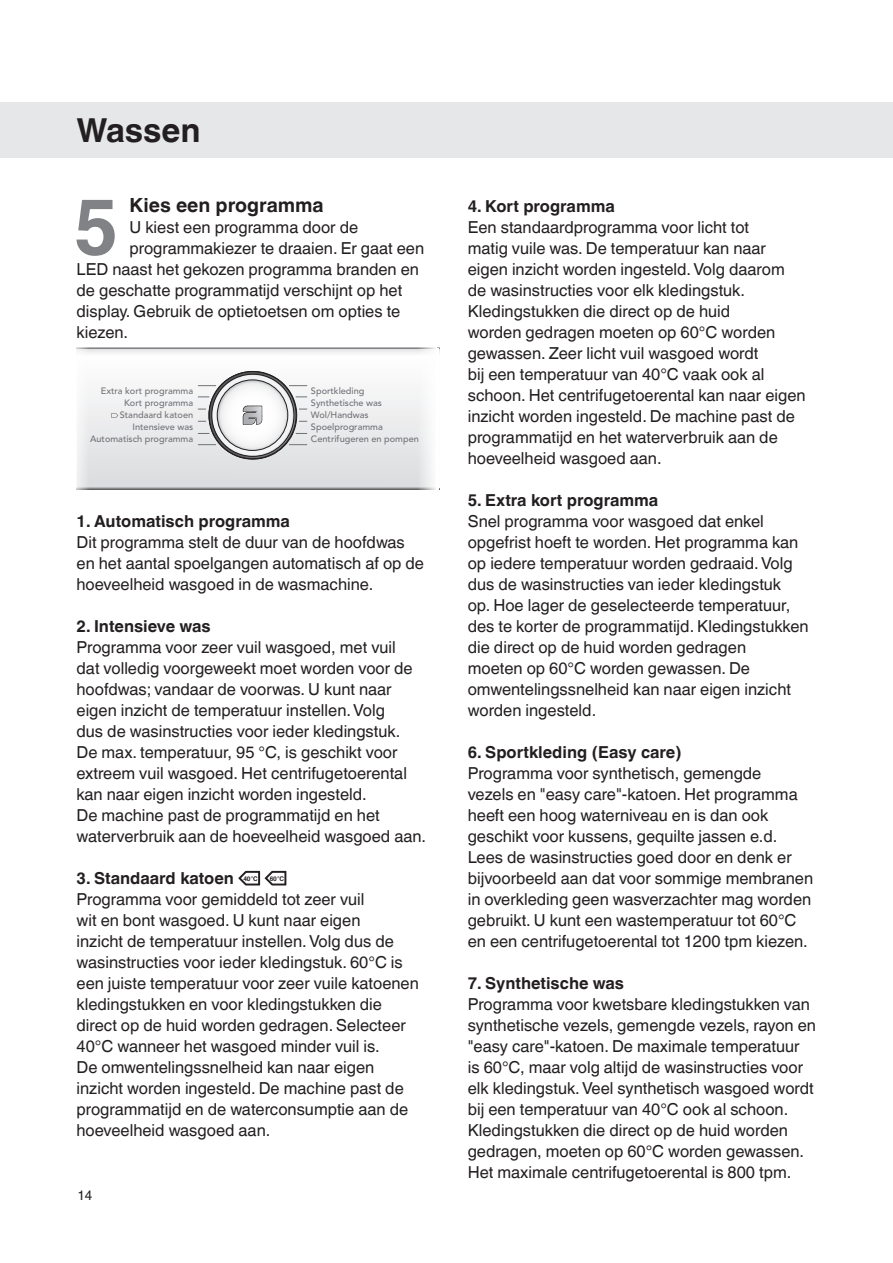
<style>
.page{position:relative;width:893px;height:1263px;background:#fff}
.page>*{position:absolute;margin:0;border:0;box-sizing:border-box;transform-origin:0 0}
.naslov_2{font:700 78px "Helvetica Linotype";color:#808285}
.naslov_1-1{font:700 33px "Helvetica Linotype";color:#231f20}
.naslov_2-2{font:700 19.5px "Helvetica Linotype";color:#231f20}
.tekst{font:16.5px/21px "Helvetica Linotype";color:#231f20}
.naslov_3{font:700 16.5px "Helvetica Linotype";color:#231f20}
.t1{font:13.5px "Helvetica Linotype";color:#231f20}
.t2{font:500 9.15px/12px "Avenir";color:#717276}
.t3{font:700 6.45px "Helvetica Linotype";color:#231f20}
</style>
<div class="page">
<div style="left:0;top:102px;width:893px;height:55px;background:#e6e7e9"></div>
<svg style="left:89px;top:385px;width:328px;height:101px"></svg>
<svg style="left:89px;top:486px;width:328px;height:2px"></svg>
<div style="left:77px;top:348px;width:362px;height:7px;background:#ededee"></div>
<svg style="left:89px;top:348px;width:328px;height:1px"></svg>
<svg style="left:77px;top:488px;width:359px;height:2px"></svg>
<svg style="left:198px;top:370px;width:109px;height:96px"></svg>
<hr style="left:437px;top:348px;width:2px;height:141px;background:#fff">
<div style="left:417px;top:348px;width:20px;height:141px;background:linear-gradient(to right,#ecedee,#fdfdfd)"></div>
<svg style="left:77px;top:348px;width:12px;height:141px"></svg>
<svg style="left:111px;top:413px;width:7px;height:5px"></svg>
<svg style="left:238px;top:871px;width:48px;height:14px"></svg>
<p class="naslov_1-1" style="left:77px;top:111px;width:126px">Wassen</p>
<p class="naslov_2" style="left:74px;top:182px;width:46px">5</p>
<p class="naslov_2-2" style="left:130px;top:194px;width:196px">Kies een programma</p>
<p class="tekst" style="left:130px;top:217px;width:230px">U kiest een programma door de</p>
<p class="tekst" style="left:130px;top:238px;width:296px">programmakiezer te draaien. Er gaat een</p>
<p class="tekst" style="left:77px;top:259px;width:344px">LED naast het gekozen programma branden en</p>
<p class="tekst" style="left:77px;top:280px;width:327px">de geschatte programmatijd verschijnt op het</p>
<p class="tekst" style="left:77px;top:301px;width:325px">display. Gebruik de optietoetsen om opties te</p>
<p class="tekst" style="left:77px;top:322px;width:53px">kiezen.</p>
<p class="t2" style="left:101px;top:385px;width:94px">Extra kort programma</p>
<p class="t2" style="left:311px;top:385px;width:109px">Sportkleding<br>Synthetische was<br>Wol/Handwas<br>Spoelprogramma<br>Centrifugeren en pompen</p>
<p class="t2" style="left:124px;top:397px;width:71px">Kort programma</p>
<p class="t2" style="left:120px;top:409px;width:75px">Standaard katoen</p>
<p class="t2" style="left:133px;top:421px;width:62px">Intensieve was</p>
<p class="t2" style="left:90px;top:433px;width:105px">Automatisch programma</p>
<p class="naslov_3" style="left:77px;top:512px;width:215px">1. Automatisch programma</p>
<p class="tekst" style="left:77px;top:532px;width:349px">Dit programma stelt de duur van de hoofdwas en het aantal spoelgangen automatisch af op de hoeveelheid wasgoed in de wasmachine.</p>
<p class="naslov_3" style="left:77px;top:617px;width:136px">2. Intensieve was</p>
<p class="tekst" style="left:77px;top:637px;width:351px">Programma voor zeer vuil wasgoed, met vuil<br>dat volledig voorgeweekt moet worden voor de hoofdwas; vandaar de voorwas. U kunt naar eigen inzicht de temperatuur instellen. Volg<br>dus de wasinstructies voor ieder kledingstuk.<br>De max. temperatuur, 95 °C, is geschikt voor extreem vuil wasgoed. Het centrifugetoerental kan naar eigen inzicht worden ingesteld.<br>De machine past de programmatijd en het waterverbruik aan de hoeveelheid wasgoed aan.</p>
<p class="naslov_3" style="left:77px;top:869px;width:159px">3. Standaard katoen</p>
<p class="t3" style="left:243px;top:874px;width:16px">40°C</p>
<p class="t3" style="left:270px;top:874px;width:16px">60°C</p>
<p class="tekst" style="left:77px;top:889px;width:344px">Programma voor gemiddeld tot zeer vuil<br>wit en bont wasgoed. U kunt naar eigen<br>inzicht de temperatuur instellen. Volg dus de wasinstructies voor ieder kledingstuk. 60°C is een juiste temperatuur voor zeer vuile katoenen kledingstukken en voor kledingstukken die direct op de huid worden gedragen. Selecteer 40°C wanneer het wasgoed minder vuil is.<br>De omwentelingssnelheid kan naar eigen inzicht worden ingesteld. De machine past de programmatijd en de waterconsumptie aan de hoeveelheid wasgoed aan.</p>
<p class="t1" style="left:77px;top:1188px;width:17px">14</p>
<p class="naslov_3" style="left:468px;top:197px;width:149px">4. Kort programma</p>
<p class="tekst" style="left:468px;top:217px;width:339px">Een standaardprogramma voor licht tot<br>matig vuile was. De temperatuur kan naar eigen inzicht worden ingesteld. Volg daarom de wasinstructies voor elk kledingstuk.<br>Kledingstukken die direct op de huid<br>worden gedragen moeten op 60°C worden gewassen. Zeer licht vuil wasgoed wordt<br>bij een temperatuur van 40°C vaak ook al schoon. Het centrifugetoerental kan naar eigen inzicht worden ingesteld. De machine past de programmatijd en het waterverbruik aan de hoeveelheid wasgoed aan.</p>
<p class="naslov_3" style="left:468px;top:491px;width:192px">5. Extra kort programma</p>
<p class="tekst" style="left:468px;top:511px;width:342px">Snel programma voor wasgoed dat enkel opgefrist hoeft te worden. Het programma kan op iedere temperatuur worden gedraaid. Volg dus de wasinstructies van ieder kledingstuk<br>op. Hoe lager de geselecteerde temperatuur, des te korter de programmatijd. Kledingstukken die direct op de huid worden gedragen<br>moeten op 60°C worden gewassen. De omwentelingssnelheid kan naar eigen inzicht worden ingesteld.</p>
<p class="naslov_3" style="left:468px;top:743px;width:215px">6. Sportkleding (Easy care)</p>
<p class="tekst" style="left:468px;top:763px;width:347px">Programma voor synthetisch, gemengde<br>vezels en "easy care"-katoen. Het programma heeft een hoog waterniveau en is dan ook geschikt voor kussens, gequilte jassen e.d.<br>Lees de wasinstructies goed door en denk er bijvoorbeeld aan dat voor sommige membranen in overkleding geen wasverzachter mag worden gebruikt. U kunt een wastemperatuur tot 60°C en een centrifugetoerental tot 1200 tpm kiezen.</p>
<p class="naslov_3" style="left:468px;top:974px;width:158px">7. Synthetische was</p>
<p class="tekst" style="left:468px;top:994px;width:350px">Programma voor kwetsbare kledingstukken van synthetische vezels, gemengde vezels, rayon en "easy care"-katoen. De maximale temperatuur<br>is 60°C, maar volg altijd de wasinstructies voor elk kledingstuk. Veel synthetisch wasgoed wordt bij een temperatuur van 40°C ook al schoon.<br>Kledingstukken die direct op de huid worden gedragen, moeten op 60°C worden gewassen.<br>Het maximale centrifugetoerental is 800 tpm.</p>
</div>
